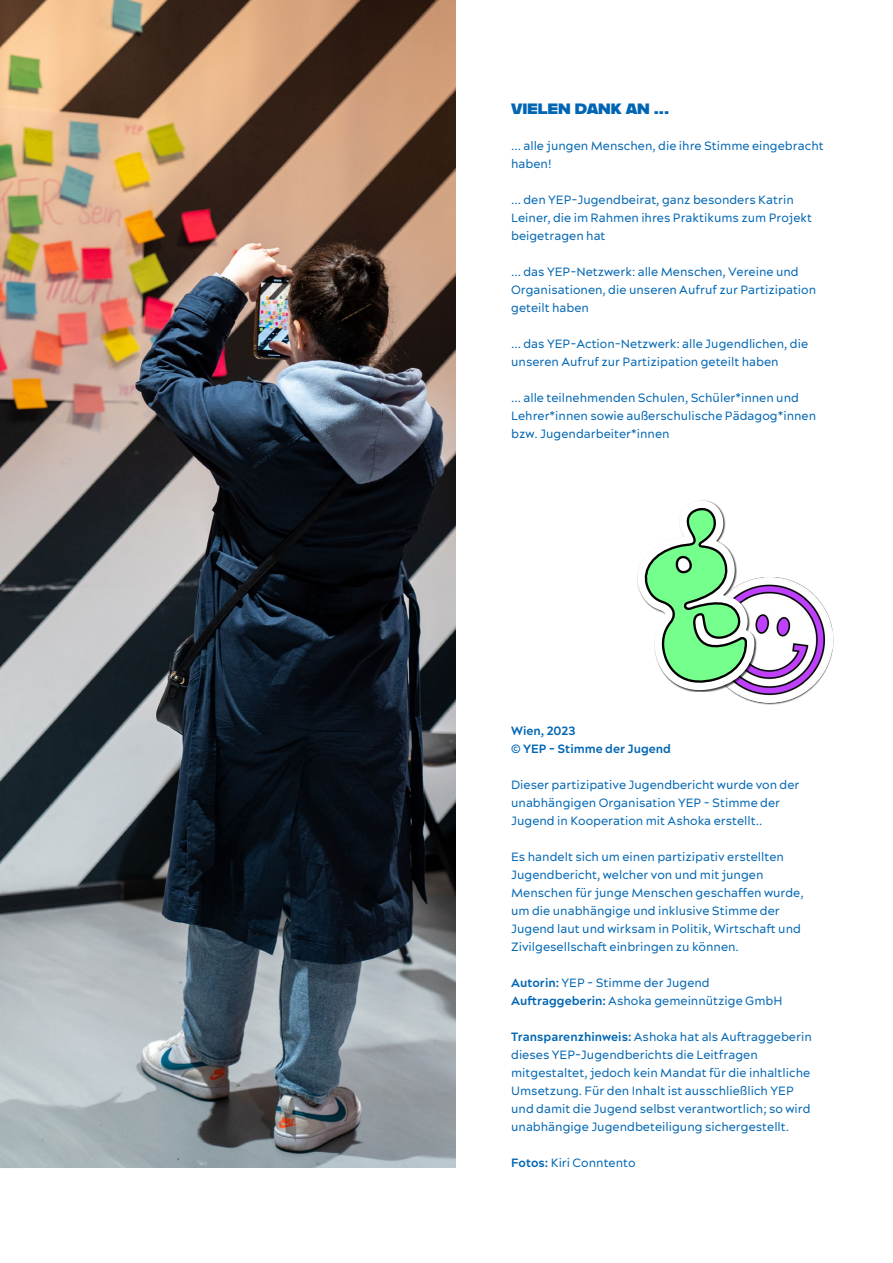
<style>
.page{position:relative;width:893px;height:1263px;background:#fff}
.page>*{position:absolute;margin:0;border:0;box-sizing:border-box;transform-origin:0 0}
.t1{font:15px "Alfarn";letter-spacing:-.01em;color:#0066b3}
.t2{font:12px/18px "Acherus Grotesque";color:#0066b3}
.t3{font:700 12px/18px "Acherus Grotesque";color:#0066b3}
.s1{font-weight:700}
</style>
<div class="page">
<img style="left:0;top:0;width:455px;height:1168px">
<img style="left:732px;top:577px;width:100px;height:126px">
<svg style="left:637px;top:500px;width:119px;height:190px"></svg>
<p class="t1" style="left:511px;top:100px;width:160px">VIELEN DANK AN ...</p>
<p class="t2" style="left:511px;top:136px;width:314px">... alle jungen Menschen, die ihre Stimme eingebracht haben!</p>
<p class="t2" style="left:511px;top:190px;width:302px">... den YEP-Jugendbeirat, ganz besonders Katrin<br>Leiner, die im Rahmen ihres Praktikums zum Projekt beigetragen hat</p>
<p class="t2" style="left:511px;top:262px;width:307px">... das YEP-Netzwerk: alle Menschen, Vereine und<br>Organisationen, die unseren Aufruf zur Partizipation geteilt haben</p>
<p class="t2" style="left:511px;top:334px;width:299px">... das YEP-Action-Netzwerk: alle Jugendlichen, die unseren Aufruf zur Partizipation geteilt haben</p>
<p class="t2" style="left:511px;top:388px;width:307px">... alle teilnehmenden Schulen, Schüler*innen und<br>Lehrer*innen sowie außerschulische Pädagog*innen bzw. Jugendarbeiter*innen</p>
<p class="t3" style="left:511px;top:721px;width:161px">Wien, 2023<br>© YEP - Stimme der Jugend</p>
<p class="t2" style="left:511px;top:775px;width:290px">Dieser partizipative Jugendbericht wurde von der unabhängigen Organisation YEP - Stimme der<br>Jugend in Kooperation mit Ashoka erstellt..</p>
<p class="t2" style="left:511px;top:847px;width:294px">Es handelt sich um einen partizipativ erstellten Jugendbericht, welcher von und mit jungen Menschen für junge Menschen geschaffen wurde, um die unabhängige und inklusive Stimme der Jugend laut und wirksam in Politik, Wirtschaft und Zivilgesellschaft einbringen zu können.</p>
<p class="t2" style="left:511px;top:973px;width:273px"><span class="s1">Autorin:</span> YEP - Stimme der Jugend<br><span class="s1">Auftraggeberin:</span> Ashoka gemeinnützige GmbH</p>
<p class="t2" style="left:511px;top:1027px;width:302px"><span class="s1">Transparenzhinweis:</span> Ashoka hat als Auftraggeberin dieses YEP-Jugendberichts die Leitfragen mitgestaltet, jedoch kein Mandat für die inhaltliche Umsetzung. Für den Inhalt ist ausschließlich YEP und damit die Jugend selbst verantwortlich; so wird unabhängige Jugendbeteiligung sichergestellt.</p>
<p class="t2" style="left:511px;top:1153px;width:126px"><span class="s1">Fotos:</span> Kiri Conntento</p>
</div>
